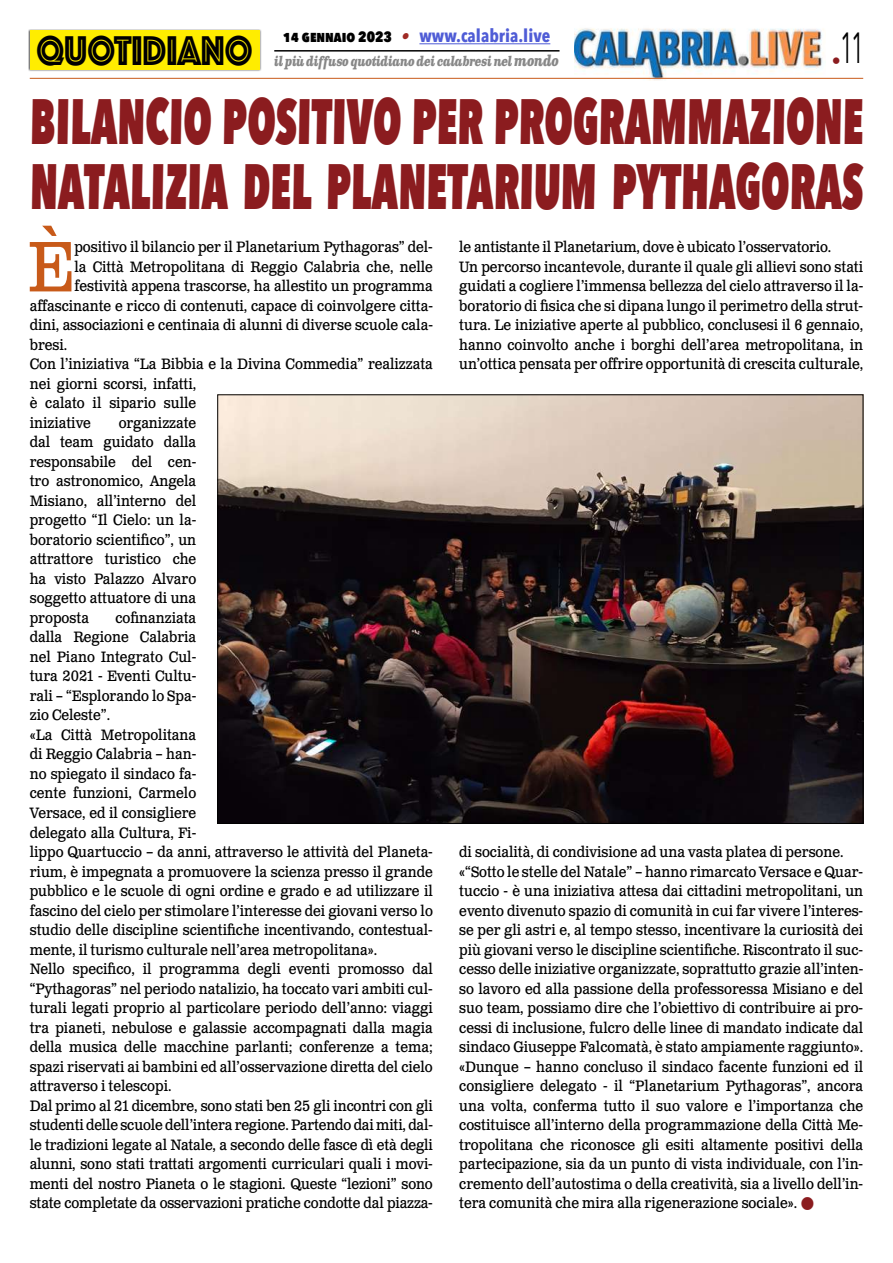
<style>
.page{position:relative;width:893px;height:1263px;background:#fff}
.page>*{position:absolute;margin:0;border:0;box-sizing:border-box;transform-origin:0 0}
.t1{font:71.25px "Clarendon Text Pro";color:#c85a19;scale:.9 1}
.t2{font:800 63.9px/64.5px "Avenir Next Condensed";color:#8b1c1f;scale:.7 1}
.t3{font:43.5px "Avenir Next Condensed";color:#000;scale:.55 1}
.t4{font:43.2px "Phosphate Inline";color:#000;scale:.87 1}
.t5{font:700 18px "Avenir Next Condensed";color:#4f5cd6}
.t6{font:15px/19.5px "Clarendon Text Pro";color:#000;scale:.9 1}
.t7{font:italic 700 13.5px "Clarendon Text Pro";letter-spacing:-.05em;color:#878787;scale:.79 1}
.s1{font-weight:800;font-size:15px;color:#000}
.s2{font-family:"Clarendon Text Pro";font-style:italic;font-size:16.5px;color:#a02a25}
.s3{font-size:15px}
</style>
<div class="page">
<img style="left:574px;top:28px;width:252px;height:53px">
<hr style="left:30px;top:78px;width:833px;height:1px;background:#c85a19">
<div style="left:28px;top:29px;width:233px;height:43px;background:#000;opacity:.75"></div>
<div style="left:30px;top:31px;width:229px;height:39px;background:#ffed00"></div>
<hr style="left:419px;top:43px;width:131px;height:1px;background:#4f5cd6">
<hr style="left:274px;top:50px;width:285px;height:2px;background:#000">
<img style="left:220px;top:397px;width:641px;height:425px">
<h3 class="t4" style="left:36px;top:20px;width:250px">QUOTIDIANO</h3>
<p class="t5" style="left:283px;top:25px;width:269px"><span class="s1">14 gennaio 2023</span> <span class="s2">•</span> www.calabria.live</p>
<p class="t7" style="left:274px;top:53px;width:362px">il più diffuso quotidiano dei calabresi nel <span class="s3">mondo</span></p>
<h3 class="t3" style="left:832px;top:11px;width:59px"><sub>•</sub>11</h3>
<h2 class="t2" style="left:30px;top:89px;width:1194px">BILANCIO POSITIVO PER PROGRAMMAZIONE<br>NATALIZIA DEL PLANETARIUM PYTHAGORAS</h2>
<h1 class="t1" style="left:27px;top:224px;width:54px">È</h1>
<p class="t6" style="left:74px;top:238px;width:400px">positivo il bilancio per il Planetarium Pythagoras” del-</p>
<p class="t6" style="left:74px;top:258px;width:400px">la Città Metropolitana di Reggio Calabria che, nelle</p>
<p class="t6" style="left:74px;top:277px;width:400px">festività appena trascorse, ha allestito un programma</p>
<p class="t6" style="left:30px;top:297px;width:449px">affascinante e ricco di contenuti, capace di coinvolgere citta-</p>
<p class="t6" style="left:30px;top:316px;width:449px">dini, associazioni e centinaia di alunni di diverse scuole cala-</p>
<p class="t6" style="left:30px;top:336px;width:43px">bresi.</p>
<p class="t6" style="left:30px;top:355px;width:449px">Con l’iniziativa “La Bibbia e la Divina Commedia” realizzata</p>
<p class="t6" style="left:30px;top:375px;width:186px">nei giorni scorsi, infatti,</p>
<p class="t6" style="left:30px;top:394px;width:186px">è calato il sipario sulle</p>
<p class="t6" style="left:30px;top:414px;width:69px">iniziative</p>
<p class="t6" style="left:30px;top:414px;width:186px;text-align:justify;text-indent:89px">organizzate dal team guidato dalla responsabile del cen&shy;tro astronomico, Angela Misiano, all’interno del progetto “Il Cielo: un la&shy;boratorio scientifico”, un attrattore turistico che ha visto Palazzo Alvaro soggetto attuatore di una proposta</p>
<p class="t6" style="left:30px;top:609px;width:449px;text-indent:86px">cofinanziata<br>dalla Regione Calabria<br>nel Piano Integrato Cul-<br>tura 2021 - Eventi Cultu-<br>rali – “Esplorando lo Spa-<br>zio Celeste”.<br>«La Città Metropolitana<br>di Reggio Calabria – han-<br>no spiegato il sindaco fa-<br>cente funzioni, Carmelo<br>Versace, ed il consigliere<br>delegato alla Cultura, Fi-<br>lippo Quartuccio – da anni, attraverso le attività del Planeta&shy;rium, è impegnata a promuovere la scienza presso il grande pubblico e le scuole di ogni ordine e grado e ad utilizzare il fascino del cielo per stimolare l’interesse dei giovani verso lo studio delle discipline scientifiche incentivando, contestual&shy;mente, il turismo culturale nell’area metropolitana».<br>Nello specifico, il programma degli eventi promosso dal “Pythagoras” nel periodo natalizio, ha toccato vari ambiti cul&shy;turali legati proprio al particolare periodo dell’anno: viaggi tra pianeti, nebulose e galassie accompagnati dalla magia della musica delle macchine parlanti; conferenze a tema; spazi riservati ai bambini ed all’osservazione diretta del cielo attraverso i telescopi.<br>Dal primo al 21 dicembre, sono stati ben 25 gli incontri con gli studenti delle scuole dell’intera regione. Partendo dai miti, dal&shy;le tradizioni legate al Natale, a secondo delle fasce dì età degli alunni, sono stati trattati argomenti curriculari quali i movi&shy;menti del nostro Pianeta o le stagioni. Queste “lezioni” sono state completate da osservazioni pratiche condotte dal piazza-</p>
<p class="t6" style="left:459px;top:238px;width:450px">le antistante il Planetarium, dove è ubicato l’osservatorio.<br>Un percorso incantevole, durante il quale gli allievi sono stati guidati a cogliere l’immensa bellezza del cielo attraverso il la&shy;boratorio di fisica che si dipana lungo il perimetro della strut&shy;tura. Le iniziative aperte al pubblico, conclusesi il 6 gennaio, hanno coinvolto anche i borghi dell’area metropolitana, in un’ottica pensata per offrire opportunità di crescita culturale,</p>
<p class="t6" style="left:459px;top:843px;width:450px">di socialità, di condivisione ad una vasta platea di persone. «“Sotto le stelle del Natale” – hanno rimarcato Versace e Quar&shy;tuccio - è una iniziativa attesa dai cittadini metropolitani, un evento divenuto spazio di comunità in cui far vivere l’interes&shy;se per gli astri e, al tempo stesso, incentivare la curiosità dei più giovani verso le discipline scientifiche. Riscontrato il suc&shy;cesso delle iniziative organizzate, soprattutto grazie all’inten&shy;so lavoro ed alla passione della professoressa Misiano e del suo team, possiamo dire che l’obiettivo di contribuire ai pro&shy;cessi di inclusione, fulcro delle linee di mandato indicate dal sindaco Giuseppe Falcomatà, è stato ampiamente raggiunto». «Dunque – hanno concluso il sindaco facente funzioni ed il consigliere delegato - il “Planetarium Pythagoras”, ancora una volta, conferma tutto il suo valore e l’importanza che costituisce all’interno della programmazione della Città Me&shy;tropolitana che riconosce gli esiti altamente positivi della partecipazione, sia da un punto di vista individuale, con l’in&shy;cremento dell’autostima o della creatività, sia a livello dell’in&shy;tera comunità che mira alla rigenerazione sociale».</p>
</div>
